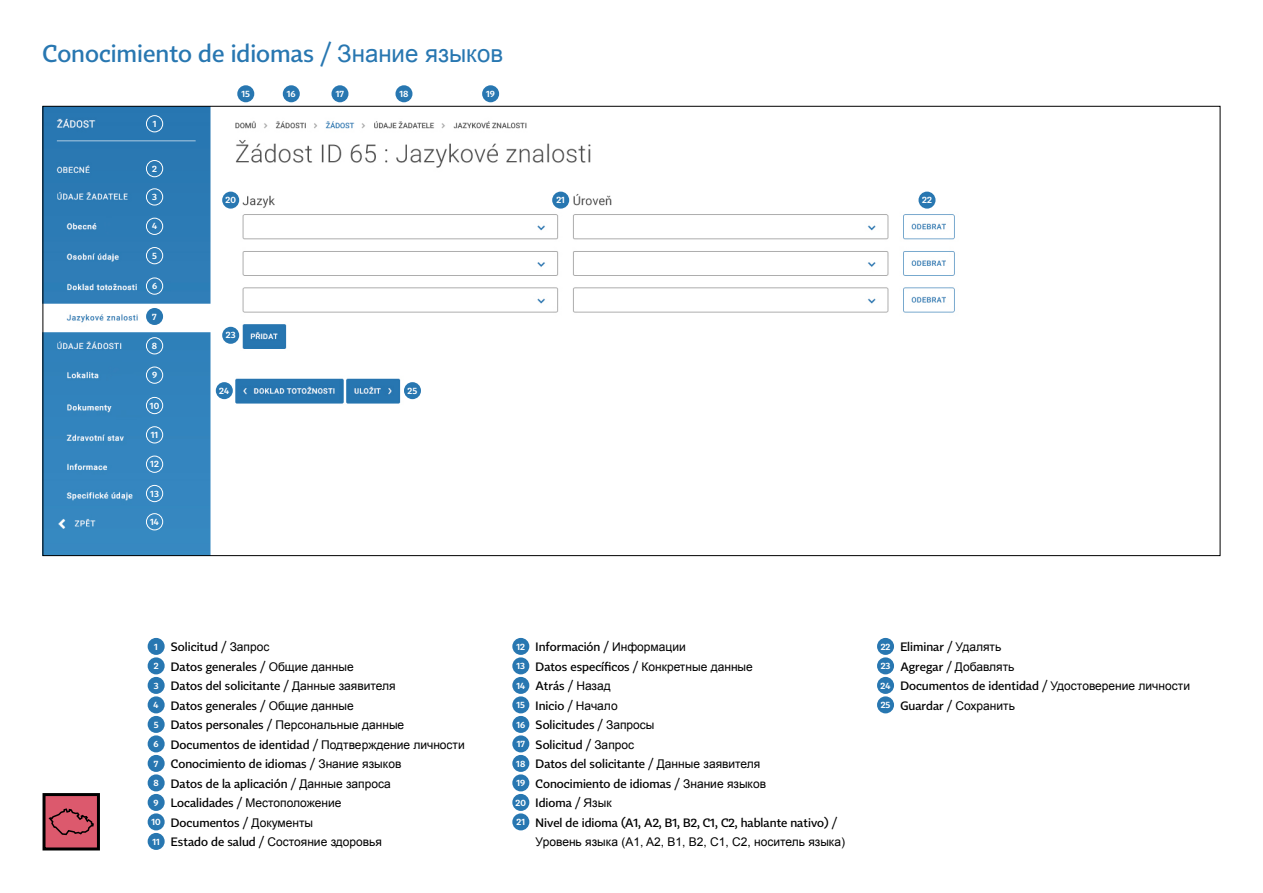
<style>
.page{position:relative;width:1263px;height:893px;background:#fff}
.page>*{position:absolute;margin:0;border:0;box-sizing:border-box;transform-origin:0 0}
.t1{font:500 24px "Tabac Sans";color:#2877b1}
.t2{font:500 12px/19.5px "Tabac Sans";color:#000}
.t3{font:12px "Arial";color:#000}
.t4{font:600 9px "Tabac Sans";color:#fff}
.s1{font-family:"Arial";font-weight:400}
.s2{font-weight:600;font-size:9px;color:#fff}
.s3{font-family:"Tabac Sans";font-weight:600;font-size:9px;color:#fff}
.s4{font-family:"Tabac Sans";font-weight:500}
</style>
<div class="page">
<div style="left:148px;top:638px;width:17px;height:17px;background:#2877b1;border-radius:50%"></div>
<div style="left:148px;top:657px;width:17px;height:17px;background:#2877b1;border-radius:50%"></div>
<div style="left:148px;top:677px;width:17px;height:17px;background:#2877b1;border-radius:50%"></div>
<div style="left:148px;top:696px;width:17px;height:17px;background:#2877b1;border-radius:50%"></div>
<div style="left:148px;top:716px;width:17px;height:17px;background:#2877b1;border-radius:50%"></div>
<div style="left:148px;top:735px;width:17px;height:17px;background:#2877b1;border-radius:50%"></div>
<div style="left:148px;top:755px;width:17px;height:17px;background:#2877b1;border-radius:50%"></div>
<div style="left:148px;top:774px;width:17px;height:17px;background:#2877b1;border-radius:50%"></div>
<div style="left:148px;top:794px;width:17px;height:17px;background:#2877b1;border-radius:50%"></div>
<div style="left:148px;top:813px;width:17px;height:17px;background:#2877b1;border-radius:50%"></div>
<div style="left:148px;top:833px;width:17px;height:17px;background:#2877b1;border-radius:50%"></div>
<div style="left:512px;top:638px;width:17px;height:17px;background:#2877b1;border-radius:50%"></div>
<div style="left:512px;top:657px;width:17px;height:17px;background:#2877b1;border-radius:50%"></div>
<div style="left:512px;top:677px;width:17px;height:17px;background:#2877b1;border-radius:50%"></div>
<div style="left:512px;top:696px;width:17px;height:17px;background:#2877b1;border-radius:50%"></div>
<div style="left:512px;top:716px;width:17px;height:17px;background:#2877b1;border-radius:50%"></div>
<div style="left:512px;top:735px;width:17px;height:17px;background:#2877b1;border-radius:50%"></div>
<div style="left:512px;top:755px;width:17px;height:17px;background:#2877b1;border-radius:50%"></div>
<div style="left:512px;top:774px;width:17px;height:17px;background:#2877b1;border-radius:50%"></div>
<div style="left:512px;top:794px;width:17px;height:17px;background:#2877b1;border-radius:50%"></div>
<div style="left:512px;top:813px;width:17px;height:17px;background:#2877b1;border-radius:50%"></div>
<div style="left:877px;top:638px;width:17px;height:17px;background:#2877b1;border-radius:50%"></div>
<div style="left:877px;top:657px;width:17px;height:17px;background:#2877b1;border-radius:50%"></div>
<div style="left:877px;top:677px;width:17px;height:17px;background:#2877b1;border-radius:50%"></div>
<div style="left:877px;top:696px;width:17px;height:17px;background:#2877b1;border-radius:50%"></div>
<img style="left:45px;top:108px;width:910px;height:446px">
<div style="left:146px;top:115px;width:17px;height:17px;border:1px solid #fff;border-radius:50%"></div>
<div style="left:237px;top:85px;width:17px;height:17px;background:#2877b1;border-radius:50%"></div>
<div style="left:222px;top:192px;width:17px;height:17px;background:#2877b1;border-radius:50%"></div>
<div style="left:552px;top:192px;width:17px;height:17px;background:#2877b1;border-radius:50%"></div>
<div style="left:918px;top:192px;width:17px;height:17px;background:#2877b1;border-radius:50%"></div>
<div style="left:222px;top:327px;width:17px;height:17px;background:#2877b1;border-radius:50%"></div>
<div style="left:146px;top:308px;width:17px;height:17px;background:#2877b1;border-radius:50%"></div>
<div style="left:216px;top:382px;width:17px;height:17px;background:#2877b1;border-radius:50%"></div>
<div style="left:404px;top:382px;width:17px;height:17px;background:#2877b1;border-radius:50%"></div>
<div style="left:283px;top:85px;width:17px;height:17px;background:#2877b1;border-radius:50%"></div>
<div style="left:331px;top:85px;width:17px;height:17px;background:#2877b1;border-radius:50%"></div>
<div style="left:395px;top:85px;width:17px;height:17px;background:#2877b1;border-radius:50%"></div>
<div style="left:482px;top:85px;width:17px;height:17px;background:#2877b1;border-radius:50%"></div>
<div style="left:146px;top:160px;width:17px;height:17px;border:1px solid #fff;border-radius:50%"></div>
<div style="left:146px;top:188px;width:17px;height:17px;border:1px solid #fff;border-radius:50%"></div>
<div style="left:146px;top:218px;width:17px;height:17px;border:1px solid #fff;border-radius:50%"></div>
<div style="left:146px;top:247px;width:17px;height:17px;border:1px solid #fff;border-radius:50%"></div>
<div style="left:146px;top:278px;width:17px;height:17px;border:1px solid #fff;border-radius:50%"></div>
<div style="left:146px;top:337px;width:17px;height:17px;border:1px solid #fff;border-radius:50%"></div>
<div style="left:146px;top:367px;width:17px;height:17px;border:1px solid #fff;border-radius:50%"></div>
<div style="left:146px;top:397px;width:17px;height:17px;border:1px solid #fff;border-radius:50%"></div>
<div style="left:146px;top:426px;width:17px;height:17px;border:1px solid #fff;border-radius:50%"></div>
<div style="left:146px;top:456px;width:17px;height:17px;border:1px solid #fff;border-radius:50%"></div>
<div style="left:146px;top:485px;width:17px;height:17px;border:1px solid #fff;border-radius:50%"></div>
<div style="left:146px;top:513px;width:17px;height:17px;border:1px solid #fff;border-radius:50%"></div>
<div style="left:44px;top:794px;width:54px;height:55px;background:#dc596d"></div>
<div style="left:43px;top:793px;width:57px;height:57px;border:3px solid #000"></div>
<svg style="left:48px;top:808px;width:46px;height:28px"></svg>
<h1 class="t1" style="left:43px;top:39px;width:462px">Conocimiento de idiomas / <span class="s1">знание языков</span></h1>
<p class="t4" style="left:153px;top:118px;width:5px">1</p>
<p class="t4" style="left:152px;top:163px;width:6px">2</p>
<p class="t4" style="left:152px;top:191px;width:6px">3</p>
<p class="t4" style="left:152px;top:221px;width:7px">4</p>
<p class="t4" style="left:152px;top:250px;width:6px">5</p>
<p class="t4" style="left:152px;top:280px;width:7px">6</p>
<p class="t4" style="left:152px;top:311px;width:6px">7</p>
<p class="t4" style="left:152px;top:340px;width:7px">8</p>
<p class="t4" style="left:152px;top:370px;width:7px">9</p>
<p class="t4" style="left:150px;top:400px;width:11px">10</p>
<p class="t4" style="left:151px;top:429px;width:9px">11</p>
<p class="t4" style="left:150px;top:459px;width:10px">12</p>
<p class="t4" style="left:150px;top:488px;width:10px">13</p>
<p class="t4" style="left:150px;top:516px;width:10px">14</p>
<p class="t4" style="left:241px;top:88px;width:10px">15</p>
<p class="t4" style="left:287px;top:88px;width:10px">16</p>
<p class="t4" style="left:336px;top:88px;width:10px">17</p>
<p class="t4" style="left:399px;top:88px;width:11px">18</p>
<p class="t4" style="left:486px;top:88px;width:10px">19</p>
<p class="t4" style="left:225px;top:195px;width:12px">20</p>
<p class="t4" style="left:556px;top:195px;width:10px">21</p>
<p class="t4" style="left:922px;top:195px;width:11px">22</p>
<p class="t4" style="left:226px;top:330px;width:11px">23</p>
<p class="t4" style="left:219px;top:385px;width:11px">24</p>
<p class="t4" style="left:408px;top:385px;width:11px">25</p>
<p class="t2" style="left:154px;top:637px;width:244px"><span class="s2">1</span> Solicitud / <span class="s1">Запрос<br></span><span class="s2">2</span> Datos generales / <span class="s1">Общие данные<br></span><span class="s2">3</span> Datos del solicitante / <span class="s1">Данные заявителя<br></span><span class="s2">4</span> Datos generales / <span class="s1">Общие данные</span></p>
<p class="t3" style="left:154px;top:717px;width:252px"><span class="s3">5</span> <span class="s4">Datos personales /</span> Персональные данные</p>
<p class="t2" style="left:153px;top:735px;width:313px"><span class="s2">6</span> Documentos de identidad / <span class="s1">Подтверждение личности<br></span><span class="s2">7</span> Conocimiento de idiomas / <span class="s1">Знание языков<br></span><span class="s2">8</span> Datos de la aplicación / <span class="s1">Данные запросa</span></p>
<p class="t3" style="left:154px;top:795px;width:189px"><span class="s3">9</span> <span class="s4">Localidades /</span> Mестоположение</p>
<p class="t2" style="left:151px;top:813px;width:163px"><span class="s2">10</span> Documentos / <span class="s1">Документы</span></p>
<p class="t3" style="left:152px;top:834px;width:231px"><span class="s3">11</span> <span class="s4">Estado de salud /</span> Cостояние здоровья</p>
<p class="t2" style="left:516px;top:637px;width:323px"><span class="s2">12</span> Información / <span class="s1">Информации<br></span><span class="s2">13</span> Datos específicos / <span class="s1">Конкретные данные<br></span><span class="s2">14</span> Atrás / <span class="s1">Назад<br></span><span class="s2">15</span> Inicio / <span class="s1">начало<br></span><span class="s2">16</span> Solicitudes / <span class="s1">запросы<br></span><span class="s2">17</span> Solicitud / <span class="s1">запрос<br></span><span class="s2">18</span> Datos del solicitante / <span class="s1">данные заявителя<br></span><span class="s2">19</span> Conocimiento de idiomas / <span class="s1">Знание языков<br></span><span class="s2">20</span> Idioma / <span class="s1">Язык<br></span><span class="s2">21</span> Nivel de idioma (A1, A2, B1, B2, C1, C2, hablante nativo) /</p>
<p class="t3" style="left:536px;top:834px;width:311px">Уровень языка (A1, A2, B1, B2, C1, C2, носитель языка)</p>
<p class="t2" style="left:881px;top:637px;width:122px"><span class="s2">22</span> Eliminar / <span class="s1">Удалять</span></p>
<p class="t3" style="left:881px;top:659px;width:135px"><span class="s3">23</span> <span class="s4">Agregar /</span> Добавлять</p>
<p class="t2" style="left:880px;top:676px;width:311px"><span class="s2">24</span> Documentos de identidad / <span class="s1">Удостоверение личности</span></p>
<p class="t3" style="left:881px;top:698px;width:136px"><span class="s3">25</span> <span class="s4">Guardar /</span> Cохранить</p>
</div>
